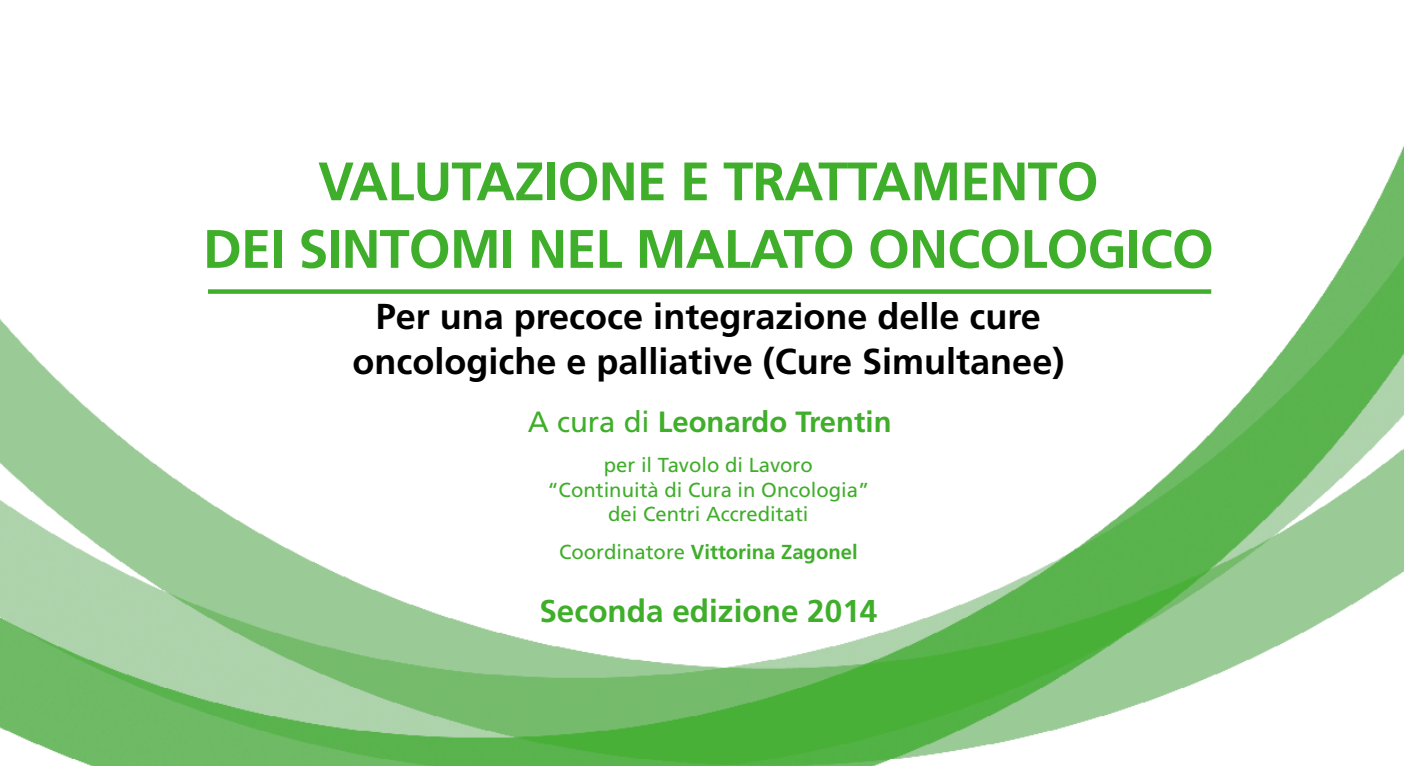
<style>
.page{position:relative;width:1404px;height:766px;background:#fff}
.page>*{position:absolute;margin:0;border:0;box-sizing:border-box;transform-origin:0 0}
.t1{font:700 54px/67.5px "Frutiger LT Std";letter-spacing:-.015em;color:#3fae2a;text-align:center}
.t2{font:700 36px/45px "Frutiger LT Std";color:#000;text-align:center}
.t3{font:700 31.5px "Frutiger LT Std";color:#3fae2a}
.t4{font:700 29.25px "Frutiger LT Std";color:#3fae2a}
.t5{font:20.25px/24.8px "Frutiger LT Std";color:#3fae2a;text-align:center}
.t6{font:700 20.25px "Frutiger LT Std";color:#3fae2a}
.s1{font-weight:400}
</style>
<div class="page">
<img style="left:0;top:147px;width:1403px;height:618px">
<div style="left:208px;top:289px;width:1003px;height:5px;background:#3fae2a"></div>
<h1 class="t1" style="left:203px;top:148px;width:1012px">VALUTAZIONE E TRATTAMENTO<br>DEI SINTOMI NEL MALATO ONCOLOGICO</h1>
<p class="t2" style="left:352px;top:294px;width:713px">Per una precoce integrazione delle cure oncologiche e palliative (Cure Simultanee)</p>
<p class="t4" style="left:527px;top:405px;width:365px"><span class="s1">A cura di</span> Leonardo Trentin</p>
<p class="t5" style="left:547px;top:452px;width:323px">per il Tavolo di Lavoro “Continuità di Cura in Oncologia” dei Centri Accreditati</p>
<p class="t6" style="left:559px;top:539px;width:300px"><span class="s1">Coordinatore</span> Vittorina Zagonel</p>
<p class="t3" style="left:539px;top:592px;width:339px">Seconda edizione 2014</p>
</div>
